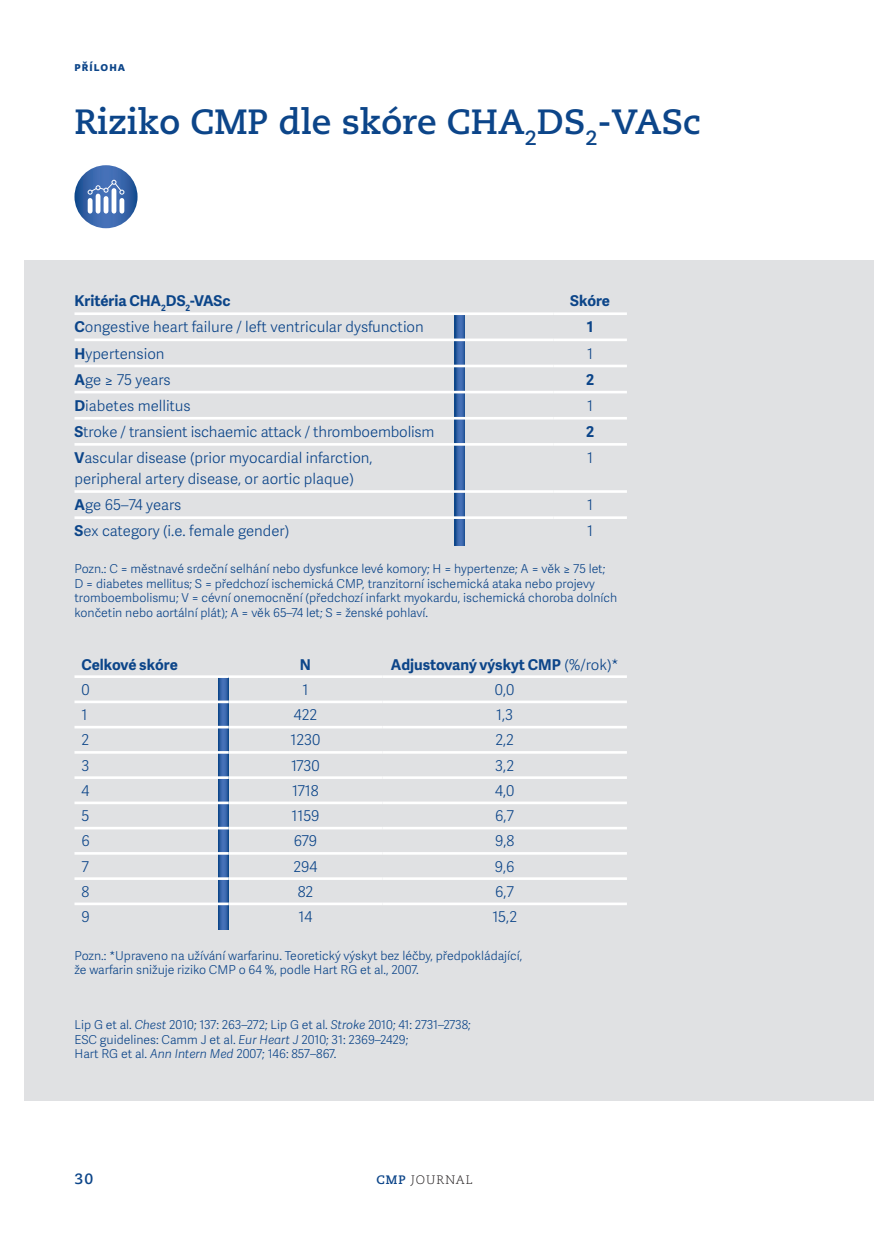
<style>
.page{position:relative;width:874px;height:1241px;background:#fff}
.page>*{position:absolute;margin:0;border:0;box-sizing:border-box;transform-origin:0 0}
.t1{font:700 35px "Caecilia LT Pro 75";color:#0c4589}
.t2{font:300 14.88px/21px "Adelle Sans";color:#0c4589}
.t3{font:700 14.88px "Adelle Sans";color:#0c4589}
.t4{font:700 14.88px "Caecilia LT Pro 75";color:#0c4589}
.t5{font:300 12.25px/14.7px "Adelle Sans";color:#0c4589}
.t6{font:300 12.25px "Caecilia LT Pro 45";letter-spacing:.08em;color:#231f20}
.t7{font:700 12.25px "Adelle Sans";letter-spacing:.08em;color:#0c4589}
.s1{font-weight:700}
.s2{font-weight:300}
.s3{font-style:italic}
.s4{font-family:"Caecilia LT Pro 75";font-weight:700;color:#0c4589}
</style>
<div class="page">
<div style="left:25px;top:260px;width:848px;height:840px;background:#e0e1e3"></div>
<svg style="left:454px;top:315px;width:10px;height:230px;background:#3362a6"></svg>
<svg style="left:218px;top:678px;width:10px;height:251px;background:#3764a8"></svg>
<hr style="left:74px;top:312px;width:479px;height:3px;background:#fff">
<hr style="left:553px;top:312px;width:73px;height:3px;background:#fff">
<hr style="left:74px;top:338px;width:479px;height:3px;background:#fff">
<hr style="left:553px;top:338px;width:73px;height:3px;background:#fff">
<hr style="left:74px;top:364px;width:479px;height:3px;background:#fff">
<hr style="left:553px;top:364px;width:73px;height:3px;background:#fff">
<hr style="left:74px;top:391px;width:479px;height:2px;background:#fff">
<hr style="left:553px;top:391px;width:73px;height:2px;background:#fff">
<hr style="left:74px;top:417px;width:479px;height:2px;background:#fff">
<hr style="left:553px;top:417px;width:73px;height:2px;background:#fff">
<hr style="left:74px;top:443px;width:479px;height:2px;background:#fff">
<hr style="left:553px;top:443px;width:73px;height:2px;background:#fff">
<hr style="left:74px;top:490px;width:479px;height:3px;background:#fff">
<hr style="left:553px;top:490px;width:73px;height:3px;background:#fff">
<hr style="left:74px;top:516px;width:479px;height:3px;background:#fff">
<hr style="left:553px;top:516px;width:73px;height:3px;background:#fff">
<hr style="left:74px;top:675px;width:154px;height:3px;background:#fff">
<hr style="left:228px;top:675px;width:154px;height:3px;background:#fff">
<hr style="left:382px;top:675px;width:244px;height:3px;background:#fff">
<hr style="left:74px;top:700px;width:154px;height:3px;background:#fff">
<hr style="left:228px;top:700px;width:154px;height:3px;background:#fff">
<hr style="left:382px;top:700px;width:244px;height:3px;background:#fff">
<hr style="left:74px;top:725px;width:154px;height:3px;background:#fff">
<hr style="left:228px;top:725px;width:154px;height:3px;background:#fff">
<hr style="left:382px;top:725px;width:244px;height:3px;background:#fff">
<hr style="left:74px;top:751px;width:154px;height:2px;background:#fff">
<hr style="left:228px;top:751px;width:154px;height:2px;background:#fff">
<hr style="left:382px;top:751px;width:244px;height:2px;background:#fff">
<hr style="left:74px;top:776px;width:154px;height:2px;background:#fff">
<hr style="left:228px;top:776px;width:154px;height:2px;background:#fff">
<hr style="left:382px;top:776px;width:244px;height:2px;background:#fff">
<hr style="left:74px;top:801px;width:154px;height:3px;background:#fff">
<hr style="left:228px;top:801px;width:154px;height:3px;background:#fff">
<hr style="left:382px;top:801px;width:244px;height:3px;background:#fff">
<hr style="left:74px;top:826px;width:154px;height:3px;background:#fff">
<hr style="left:228px;top:826px;width:154px;height:3px;background:#fff">
<hr style="left:382px;top:826px;width:244px;height:3px;background:#fff">
<hr style="left:74px;top:851px;width:154px;height:3px;background:#fff">
<hr style="left:228px;top:851px;width:154px;height:3px;background:#fff">
<hr style="left:382px;top:851px;width:244px;height:3px;background:#fff">
<hr style="left:74px;top:877px;width:154px;height:2px;background:#fff">
<hr style="left:228px;top:877px;width:154px;height:2px;background:#fff">
<hr style="left:382px;top:877px;width:244px;height:2px;background:#fff">
<hr style="left:74px;top:902px;width:154px;height:3px;background:#fff">
<hr style="left:228px;top:902px;width:154px;height:3px;background:#fff">
<hr style="left:382px;top:902px;width:244px;height:3px;background:#fff">
<svg style="left:74px;top:165px;width:63px;height:63px;background:#436eae"></svg>
<hr style="left:88px;top:200px;width:4px;height:11px;background:#fff">
<hr style="left:96px;top:196px;width:4px;height:15px;background:#fff">
<div style="left:103px;top:198px;width:5px;height:13px;background:#fff"></div>
<div style="left:111px;top:190px;width:5px;height:21px;background:#fff"></div>
<div style="left:119px;top:200px;width:5px;height:11px;background:#fff"></div>
<svg style="left:88px;top:180px;width:36px;height:14px"></svg>
<p class="t7" style="left:75px;top:57px;width:52px">příloha</p>
<h1 class="t1" style="left:74px;top:98px;width:627px">Riziko CMP dle skóre CHA<sub>2</sub>DS<sub>2</sub>-VASc</h1>
<p class="t3" style="left:74px;top:290px;width:157px">Kritéria CHA<sub>2</sub>DS<sub>2</sub>-VASc</p>
<p class="t3" style="left:570px;top:290px;width:41px">Skóre</p>
<p class="t2" style="left:74px;top:316px;width:350px"><span class="s1">C</span>ongestive heart failure / left ventricular dysfunction</p>
<p class="t3" style="left:586px;top:316px;width:8px">1</p>
<p class="t2" style="left:74px;top:342px;width:91px"><span class="s1">H</span>ypertension</p>
<p class="t2" style="left:587px;top:342px;width:7px">1</p>
<p class="t2" style="left:74px;top:368px;width:98px"><span class="s1">A</span>ge ≥ 75 years</p>
<p class="t3" style="left:585px;top:368px;width:10px">2</p>
<p class="t2" style="left:74px;top:394px;width:118px"><span class="s1">D</span>iabetes mellitus</p>
<p class="t2" style="left:587px;top:394px;width:7px">1</p>
<p class="t2" style="left:74px;top:420px;width:361px"><span class="s1">S</span>troke / transient ischaemic attack / thromboembolism</p>
<p class="t3" style="left:585px;top:420px;width:10px">2</p>
<p class="t2" style="left:74px;top:446px;width:299px"><span class="s1">V</span>ascular disease (prior myocardial infarction, peripheral artery disease, or aortic plaque)</p>
<p class="t2" style="left:587px;top:446px;width:7px">1</p>
<p class="t2" style="left:74px;top:494px;width:108px"><span class="s1">A</span>ge 65–74 years</p>
<p class="t2" style="left:587px;top:494px;width:7px">1</p>
<p class="t2" style="left:74px;top:520px;width:216px"><span class="s1">S</span>ex category (i.e. female gender)</p>
<p class="t2" style="left:587px;top:520px;width:7px">1</p>
<p class="t5" style="left:74px;top:560px;width:544px">Pozn.: C = městnavé srdeční selhání nebo dysfunkce levé komory; H = hypertenze; A = věk ≥ 75 let;<br>D = diabetes mellitus; S = předchozí ischemická CMP, tranzitorní ischemická ataka nebo projevy tromboembolismu; V = cévní onemocnění (předchozí infarkt myokardu, ischemická choroba dolních končetin nebo aortální plát); A = věk 65–74 let; S = ženské pohlaví.</p>
<p class="t3" style="left:81px;top:653px;width:98px">Celkové skóre</p>
<p class="t3" style="left:300px;top:653px;width:13px">N</p>
<p class="t3" style="left:390px;top:653px;width:229px">Adjustovaný výskyt CMP <span class="s2">(%/rok)*</span></p>
<p class="t2" style="left:81px;top:678px;width:10px">0</p>
<p class="t2" style="left:302px;top:678px;width:7px">1</p>
<p class="t2" style="left:494px;top:678px;width:21px">0,0</p>
<p class="t2" style="left:81px;top:703px;width:7px">1</p>
<p class="t2" style="left:293px;top:703px;width:25px">422</p>
<p class="t2" style="left:496px;top:703px;width:19px">1,3</p>
<p class="t2" style="left:81px;top:729px;width:9px">2</p>
<p class="t2" style="left:290px;top:729px;width:31px">1230</p>
<p class="t2" style="left:495px;top:729px;width:20px">2,2</p>
<p class="t2" style="left:81px;top:754px;width:9px">3</p>
<p class="t2" style="left:291px;top:754px;width:30px">1730</p>
<p class="t2" style="left:495px;top:754px;width:20px">3,2</p>
<p class="t2" style="left:81px;top:779px;width:9px">4</p>
<p class="t2" style="left:292px;top:779px;width:28px">1718</p>
<p class="t2" style="left:495px;top:779px;width:21px">4,0</p>
<p class="t2" style="left:81px;top:804px;width:9px">5</p>
<p class="t2" style="left:291px;top:804px;width:30px">1159</p>
<p class="t2" style="left:495px;top:804px;width:20px">6,7</p>
<p class="t2" style="left:81px;top:830px;width:10px">6</p>
<p class="t2" style="left:294px;top:830px;width:25px">679</p>
<p class="t2" style="left:495px;top:830px;width:21px">9,8</p>
<p class="t2" style="left:81px;top:855px;width:9px">7</p>
<p class="t2" style="left:293px;top:855px;width:25px">294</p>
<p class="t2" style="left:494px;top:855px;width:21px">9,6</p>
<p class="t2" style="left:81px;top:880px;width:9px">8</p>
<p class="t2" style="left:297px;top:880px;width:17px">82</p>
<p class="t2" style="left:495px;top:880px;width:20px">6,7</p>
<p class="t2" style="left:81px;top:905px;width:10px">9</p>
<p class="t2" style="left:298px;top:905px;width:15px">14</p>
<p class="t2" style="left:492px;top:905px;width:26px">15,2</p>
<p class="t5" style="left:74px;top:947px;width:449px">Pozn.: *Upraveno na užívání warfarinu. Teoretický výskyt bez léčby, předpokládající, že warfarin snižuje riziko CMP o 64 %, podle Hart RG et al., 2007.</p>
<p class="t5" style="left:74px;top:1016px;width:397px">Lip G et al. <span class="s3">Chest</span> 2010; 137: 263–272; Lip G et al. <span class="s3">Stroke</span> 2010; 41: 2731–2738;<br>ESC guidelines: Camm J et al. <span class="s3">Eur Heart J</span> 2010; 31: 2369–2429;<br>Hart RG et al. <span class="s3">Ann Intern Med</span> 2007; 146: 857–867.</p>
<p class="t4" style="left:74px;top:1168px;width:20px">30</p>
<p class="t6" style="left:376px;top:1171px;width:98px"><span class="s4">CMP</span> JOURNAL</p>
</div>
